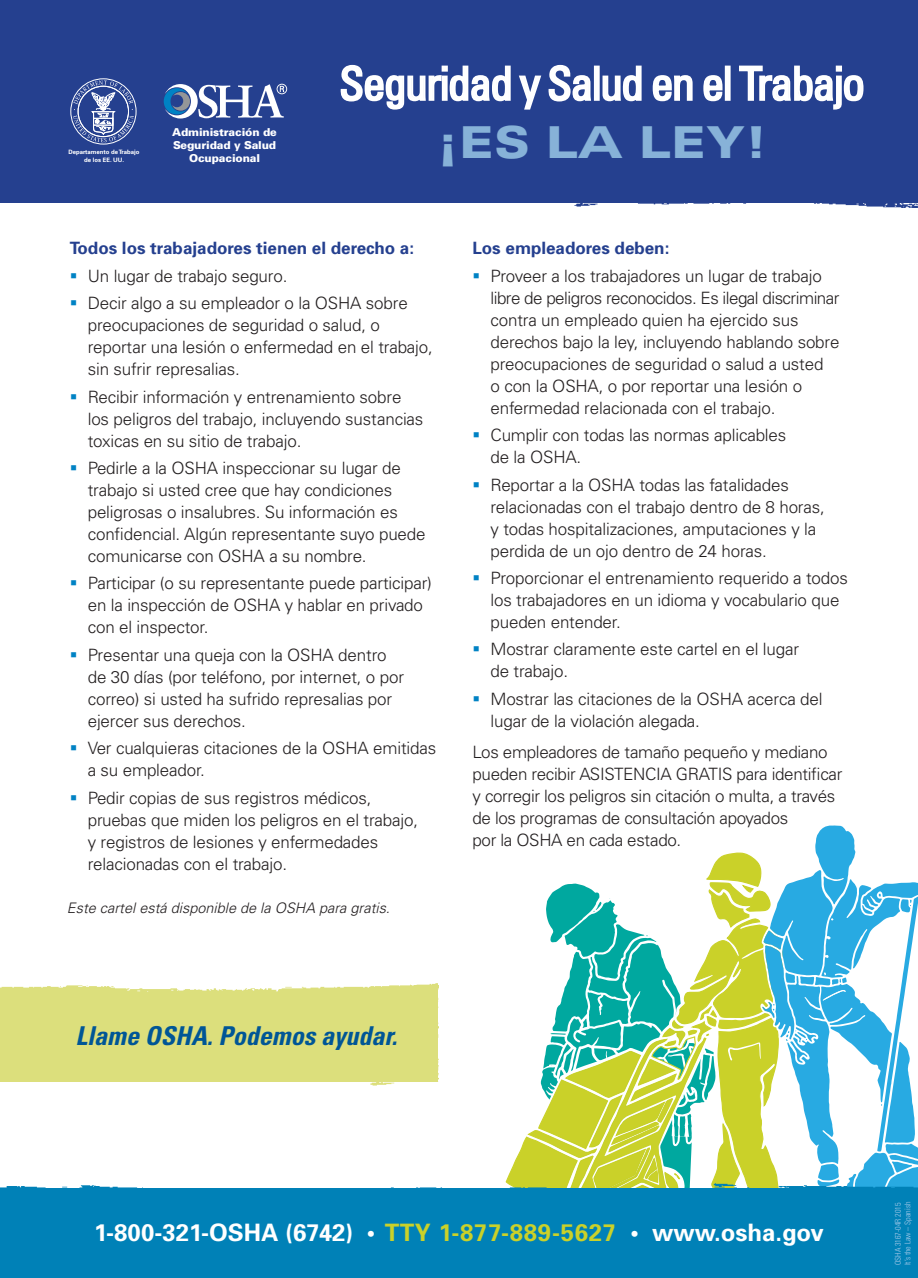
<style>
.page{position:relative;width:918px;height:1278px;background:#fff}
.page>*{position:absolute;margin:0;border:0;box-sizing:border-box;transform-origin:0 0}
.t1{font:condensed 46px "Univers";letter-spacing:-.04em;color:#fff}
.t2{font:900 expanded 44px "Univers";letter-spacing:-.01em;color:#87b2d8}
.Bullet_2{font:italic 700 condensed 26px "Univers";color:#005696}
.t3{font:700 24px "Univers";color:#fff}
.Bullet{font:300 17px/22px "Univers";letter-spacing:-.01em;color:#231f20}
.Subhead{font:700 17px "Univers";color:#25408f}
.Bullet_2-2{font:italic 300 14.5px "Univers";color:#231f20}
.t4{font:900 10.9px/13.1px "Univers";letter-spacing:-.01em;color:#fff;text-align:center}
.t5{font:300 condensed 8px/9.6px "Univers";color:#accceb}
.t6{font:700 6px "Univers";color:#fff}
.s1{color:#cad129}
</style>
<div class="page">
<svg style="left:515px;top:825px;width:403px;height:334px"></svg>
<div style="left:0;top:1000px;width:437px;height:81px;background:#dcdf7c"></div>
<img style="left:0;top:983px;width:437px;height:17px">
<img style="left:0;top:1081px;width:437px;height:5px">
<img style="left:404px;top:986px;width:35px;height:95px">
<div style="left:0;top:0;width:918px;height:203px;background:#25408f"></div>
<svg style="left:340px;top:64px;width:251px;height:46px"></svg>
<div style="left:594px;top:66px;width:6px;height:35px;border:2px solid #fff"></div>
<svg style="left:602px;top:65px;width:40px;height:37px"></svg>
<svg style="left:652px;top:75px;width:41px;height:27px"></svg>
<svg style="left:703px;top:75px;width:20px;height:27px"></svg>
<div style="left:725px;top:66px;width:6px;height:35px;border:2px solid #fff"></div>
<svg style="left:739px;top:65px;width:125px;height:45px"></svg>
<img style="left:574px;top:203px;width:344px;height:5px">
<div style="left:0;top:1188px;width:918px;height:90px;background:#0081b7"></div>
<img style="left:0;top:1159px;width:918px;height:29px">
<div style="left:70px;top:78px;width:67px;height:67px;border:1px solid #fff;border-radius:50%"></div>
<svg style="left:73px;top:80px;width:61px;height:62px"></svg>
<svg style="left:164px;top:84px;width:123px;height:35px"></svg>
<p class="t6" style="left:68px;top:148px;width:73px">Departamento de Trabajo</p>
<p class="t6" style="left:84px;top:156px;width:42px">de los EE. UU.</p>
<p class="t4" style="left:172px;top:125px;width:106px">Administración de<br>Seguridad y Salud<br>Ocupacional</p>
<p class="t1" style="left:339px;top:54px;width:528px">Seguridad y Salud en el Trabajo</p>
<p class="t2" style="left:436px;top:116px;width:333px">¡ES LA LEY!</p>
<p class="Subhead" style="left:70px;top:237px;width:346px">Todos los trabajadores tienen el derecho a:</p>
<p class="Bullet" style="left:88px;top:264px;width:201px">Un lugar de trabajo seguro.</p>
<p class="Bullet" style="left:88px;top:292px;width:347px">Decir algo a su empleador o la OSHA sobre preocupaciones de seguridad o salud, o reportar una lesión o enfermedad en el trabajo, sin sufrir represalias.</p>
<p class="Bullet" style="left:88px;top:385px;width:337px">Recibir información y entrenamiento sobre los peligros del trabajo, incluyendo sustancias toxicas en su sitio de trabajo.</p>
<p class="Bullet" style="left:88px;top:457px;width:339px">Pedirle a la OSHA inspeccionar su lugar de trabajo si usted cree que hay condiciones peligrosas o insalubres. Su información es confidencial. Algún representante suyo puede comunicarse con OSHA a su nombre.</p>
<p class="Bullet" style="left:88px;top:572px;width:346px">Participar (o su representante puede participar) en la inspección de OSHA y hablar en privado con el inspector.</p>
<p class="Bullet" style="left:88px;top:643px;width:318px">Presentar una queja con la OSHA dentro de 30 días (por teléfono, por internet, o por correo) si usted ha sufrido represalias por ejercer sus derechos.</p>
<p class="Bullet" style="left:88px;top:737px;width:350px">Ver cualquieras citaciones de la OSHA emitidas a su empleador.</p>
<p class="Bullet" style="left:88px;top:786px;width:332px">Pedir copias de sus registros médicos, pruebas que miden los peligros en el trabajo, y registros de lesiones y enfermedades relacionadas con el trabajo.</p>
<p class="Bullet_2-2" style="left:67px;top:899px;width:325px">Este cartel está disponible de la OSHA para gratis.</p>
<p class="Subhead" style="left:472px;top:237px;width:198px">Los empleadores deben:</p>
<p class="Bullet" style="left:491px;top:264px;width:351px">Proveer a los trabajadores un lugar de trabajo libre de peligros reconocidos. Es ilegal discriminar contra un empleado quien ha ejercido sus derechos bajo la ley, incluyendo hablando sobre preocupaciones de seguridad o salud a usted<br>o con la OSHA, o por reportar una lesión o enfermedad relacionada con el trabajo.</p>
<p class="Bullet" style="left:490px;top:424px;width:297px">Cumplir con todas las normas aplicables de la OSHA.</p>
<p class="Bullet" style="left:491px;top:473px;width:336px">Reportar a la OSHA todas las fatalidades relacionadas con el trabajo dentro de 8 horas, y todas hospitalizaciones, amputaciones y la perdida de un ojo dentro de 24 horas.</p>
<p class="Bullet" style="left:491px;top:567px;width:359px">Proporcionar el entrenamiento requerido a todos los trabajadores en un idioma y vocabulario que pueden entender.</p>
<p class="Bullet" style="left:490px;top:638px;width:310px">Mostrar claramente este cartel en el lugar de trabajo.</p>
<p class="Bullet" style="left:491px;top:687px;width:334px">Mostrar las citaciones de la OSHA acerca del lugar de la violación alegada.</p>
<p class="Bullet" style="left:472px;top:740px;width:371px">Los empleadores de tamaño pequeño y mediano pueden recibir ASISTENCIA GRATIS para identificar y corregir los peligros sin citación o multa, a través de los programas de consultación apoyados<br>por la OSHA en cada estado.</p>
<p class="Bullet_2" style="left:76px;top:1019px;width:323px">Llame OSHA. Podemos ayudar.</p>
<p class="t3" style="left:94px;top:1217px;width:731px">1-800-321-OSHA (6742) • <span class="s1">TTY 1-877-889-5627</span> • www.osha.gov</p>
<p class="t5" style="left:893px;top:1265px;width:65px;rotate:-90deg">OSHA 3167-04R 2015<br>It’s the Law – Spanish</p>
</div>
